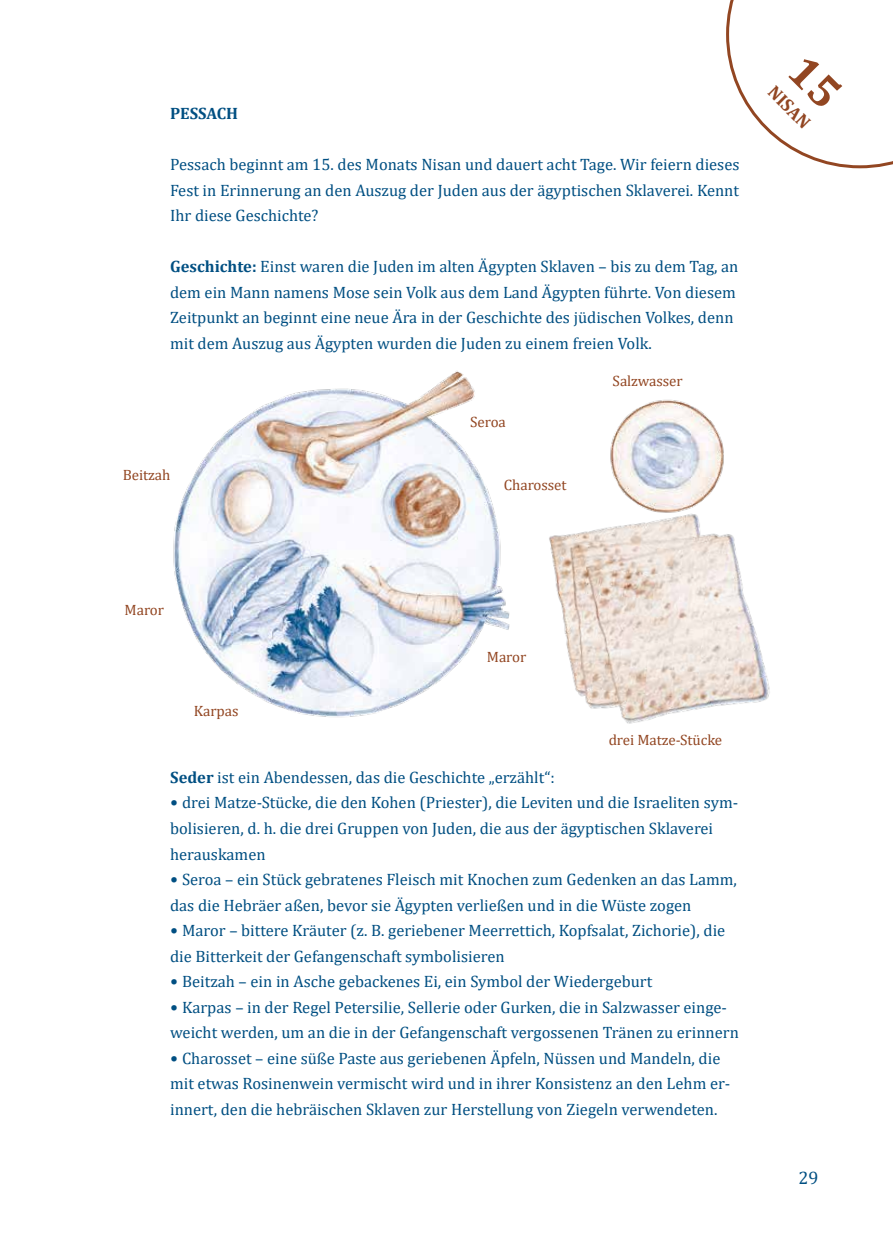
<style>
.page{position:relative;width:893px;height:1234px;background:#fff}
.page>*{position:absolute;margin:0;border:0;box-sizing:border-box;transform-origin:0 0}
.t1{font:700 18.15px "Cambria";color:#924622}
.t2{font:18px "Cambria";color:#004f82}
.t3{font:16.5px/25.5px "Cambria";color:#004f82}
.t4{font:700 16.5px "Cambria";color:#004f82}
.t5{font:15px "Cambria";letter-spacing:-.005em;color:#924622}
.s1{font-weight:700}
.s2{font-weight:700;font-size:18px}
</style>
<div class="page">
<img style="left:549px;top:516px;width:221px;height:208px">
<img style="left:173px;top:371px;width:337px;height:346px">
<img style="left:610px;top:399px;width:114px;height:117px">
<svg style="left:726px;top:0;width:167px;height:169px"></svg>
<p class="t4" style="left:170px;top:102px;width:70px">PESSACH</p>
<p class="t3" style="left:170px;top:152px;width:571px;text-align:justify">Pessach beginnt am 15. des Monats Nisan und dauert acht Tage. Wir feiern dieses Fest in Erinnerung an den Auszug der Juden aus der ägyptischen Sklaverei. Kennt Ihr diese Geschichte?</p>
<p class="t3" style="left:170px;top:254px;width:570px"><span class="s1">Geschichte:</span> Einst waren die Juden im alten Ägypten Sklaven – bis zu dem Tag, an dem ein Mann namens Mose sein Volk aus dem Land Ägypten führte. Von diesem Zeitpunkt an beginnt eine neue Ära in der Geschichte des jüdischen Volkes, denn mit dem Auszug aus Ägypten wurden die Juden zu einem freien Volk.</p>
<p class="t5" style="left:123px;top:465px;width:49px">Beitzah</p>
<p class="t5" style="left:470px;top:412px;width:37px">Seroa</p>
<p class="t5" style="left:504px;top:476px;width:64px">Charosset</p>
<p class="t5" style="left:613px;top:371px;width:72px">Salzwasser</p>
<p class="t1" style="left:780px;top:80px;width:53px;rotate:45deg">NISAN</p>
<p class="t5" style="left:125px;top:600px;width:41px">Maror</p>
<p class="t5" style="left:194px;top:701px;width:46px">Karpas</p>
<p class="t5" style="left:487px;top:647px;width:41px">Maror</p>
<p class="t5" style="left:609px;top:730px;width:115px">drei Matze-Stücke</p>
<p class="t3" style="left:170px;top:764px;width:386px"><span class="s1">Seder</span> ist ein Abendessen, das die Geschichte „erzählt“:</p>
<p class="t3" style="left:170px;top:789px;width:570px"><span class="s2">•</span> drei Matze-Stücke, die den Kohen (Priester), die Leviten und die Israeliten sym&shy;bolisieren, d. h. die drei Gruppen von Juden, die aus der ägyptischen Sklaverei herauskamen</p>
<p class="t3" style="left:170px;top:866px;width:568px"><span class="s2">•</span> Seroa – ein Stück gebratenes Fleisch mit Knochen zum Gedenken an das Lamm, das die Hebräer aßen, bevor sie Ägypten verließen und in die Wüste zogen</p>
<p class="t3" style="left:170px;top:917px;width:557px"><span class="s2">•</span> Maror – bittere Kräuter (z. B. geriebener Meerrettich, Kopfsalat, Zichorie), die die Bitterkeit der Gefangenschaft symbolisieren</p>
<p class="t3" style="left:170px;top:968px;width:484px"><span class="s2">•</span> Beitzah – ein in Asche gebackenes Ei, ein Symbol der Wiedergeburt</p>
<p class="t3" style="left:170px;top:994px;width:570px"><span class="s2">•</span> Karpas – in der Regel Petersilie, Sellerie oder Gurken, die in Salzwasser einge&shy;weicht werden, um an die in der Gefangenschaft vergossenen Tränen zu erinnern</p>
<p class="t3" style="left:170px;top:1045px;width:562px"><span class="s2">•</span> Charosset – eine süße Paste aus geriebenen Äpfeln, Nüssen und Mandeln, die mit etwas Rosinenwein vermischt wird und in ihrer Konsistenz an den Lehm er&shy;innert, den die hebräischen Sklaven zur Herstellung von Ziegeln verwendeten.</p>
<p class="t2" style="left:799px;top:1167px;width:21px">29</p>
</div>
